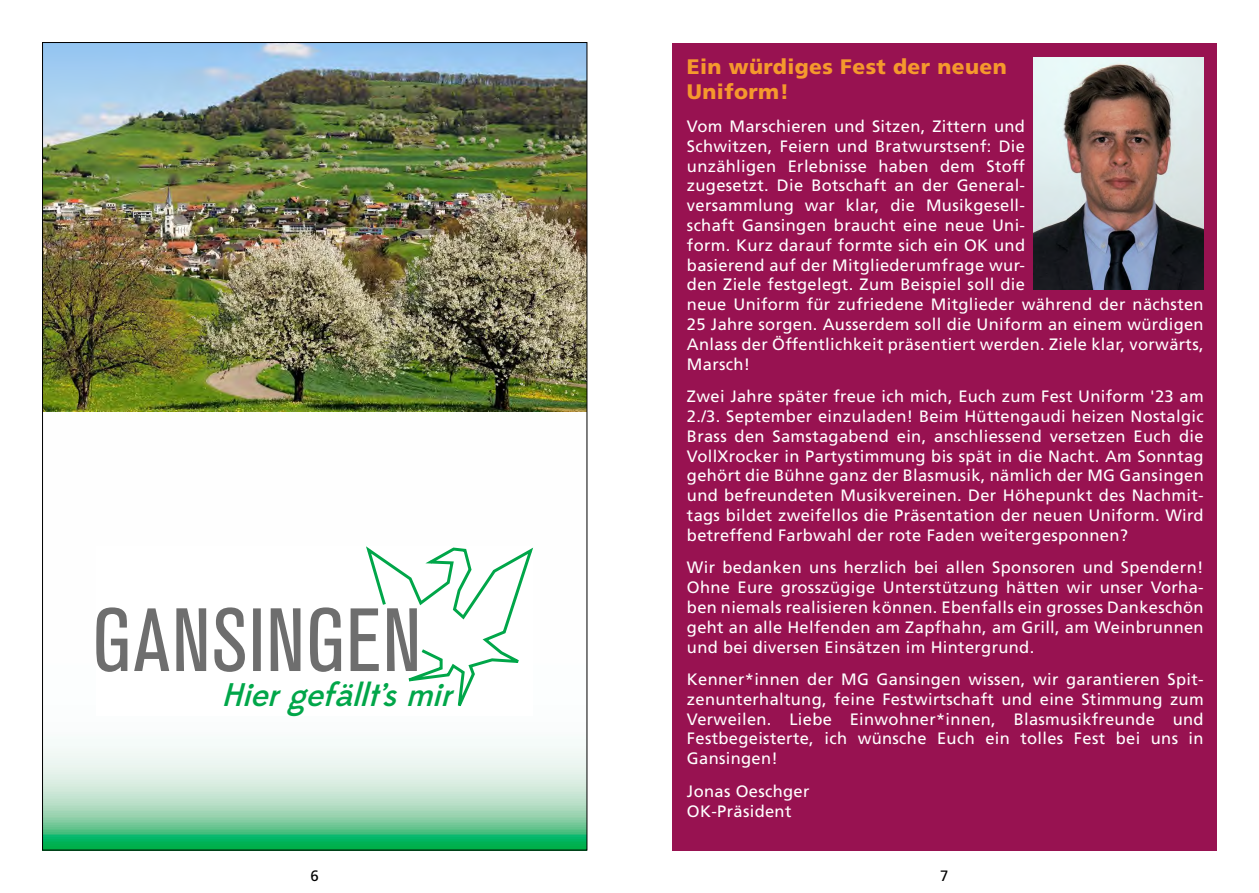
<style>
.page{position:relative;width:1259px;height:893px;background:#fff}
.page>*{position:absolute;margin:0;border:0;box-sizing:border-box;transform-origin:0 0}
.t1{font:italic 500 32.55px "Edmondsans";color:#00a649}
.t2{font:900 21px/25.2px "Frutiger";letter-spacing:.02em;color:#f5992d}
.t3{font:16.5px/19.8px "Frutiger";letter-spacing:.02em;color:#fff;text-align:justify}
.t4{font:15px "Frutiger";color:#000}
</style>
<div class="page">
<div style="left:672px;top:43px;width:544px;height:807px;background:#981251"></div>
<img style="left:1033px;top:57px;width:170px;height:233px">
<svg style="left:44px;top:547px;width:541px;height:301px"></svg>
<svg style="left:96px;top:546px;width:437px;height:170px"></svg>
<img style="left:44px;top:44px;width:541px;height:368px">
<h1 class="t1" style="left:221px;top:675px;width:242px">Hiergefällt’smir</h1>
<p class="t2" style="left:687px;top:54px;width:321px">Ein würdiges Fest der neuen<br>Uniform!</p>
<p class="t3" style="left:687px;top:116px;width:518px;text-align:left">Vom Marschieren und Sitzen, Zittern und<br>Schwitzen, Feiern und Bratwurstsenf: Die<br>unzähligen Erlebnisse haben dem Stoff<br>zugesetzt. Die Botschaft an der General-<br>versammlung war klar, die Musikgesell-<br>schaft Gansingen braucht eine neue Uni-<br>form. Kurz darauf formte sich ein OK und<br>basierend auf der Mitgliederumfrage wur-<br>den Ziele festgelegt. Zum Beispiel soll die<br>neue Uniform für zufriedene Mitglieder während der nächsten 25 Jahre sorgen. Ausserdem soll die Uniform an einem würdigen Anlass der Öffentlichkeit präsentiert werden. Ziele klar, vorwärts, Marsch!</p>
<p class="t3" style="left:687px;top:386px;width:518px">Zwei Jahre später freue ich mich, Euch zum Fest Uniform '23 am 2./3. September einzuladen! Beim Hüttengaudi heizen Nostalgic Brass den Samstagabend ein, anschliessend versetzen Euch die VollXrocker in Partystimmung bis spät in die Nacht. Am Sonntag gehört die Bühne ganz der Blasmusik, nämlich der MG Gansingen und befreundeten Musikvereinen. Der Höhepunkt des Nachmit&shy;tags bildet zweifellos die Präsentation der neuen Uniform. Wird betreffend Farbwahl der rote Faden weitergesponnen?</p>
<p class="t3" style="left:687px;top:557px;width:518px">Wir bedanken uns herzlich bei allen Sponsoren und Spendern!<br>Ohne Eure grosszügige Unterstützung hätten wir unser Vorha&shy;ben niemals realisieren können. Ebenfalls ein grosses Dankeschön geht an alle Helfenden am Zapfhahn, am Grill, am Weinbrunnen und bei diversen Einsätzen im Hintergrund.</p>
<p class="t3" style="left:687px;top:669px;width:518px">Kenner*innen der MG Gansingen wissen, wir garantieren Spit&shy;zenunterhaltung, feine Festwirtschaft und eine Stimmung zum Verweilen. Liebe Einwohner*innen, Blasmusikfreunde und Festbegeisterte, ich wünsche Euch ein tolles Fest bei uns in Gansingen!</p>
<p class="t3" style="left:687px;top:781px;width:124px">Jonas Oeschger<br>OK-Präsident</p>
<p class="t4" style="left:310px;top:867px;width:10px">6</p>
<p class="t4" style="left:940px;top:867px;width:10px">7</p>
</div>
